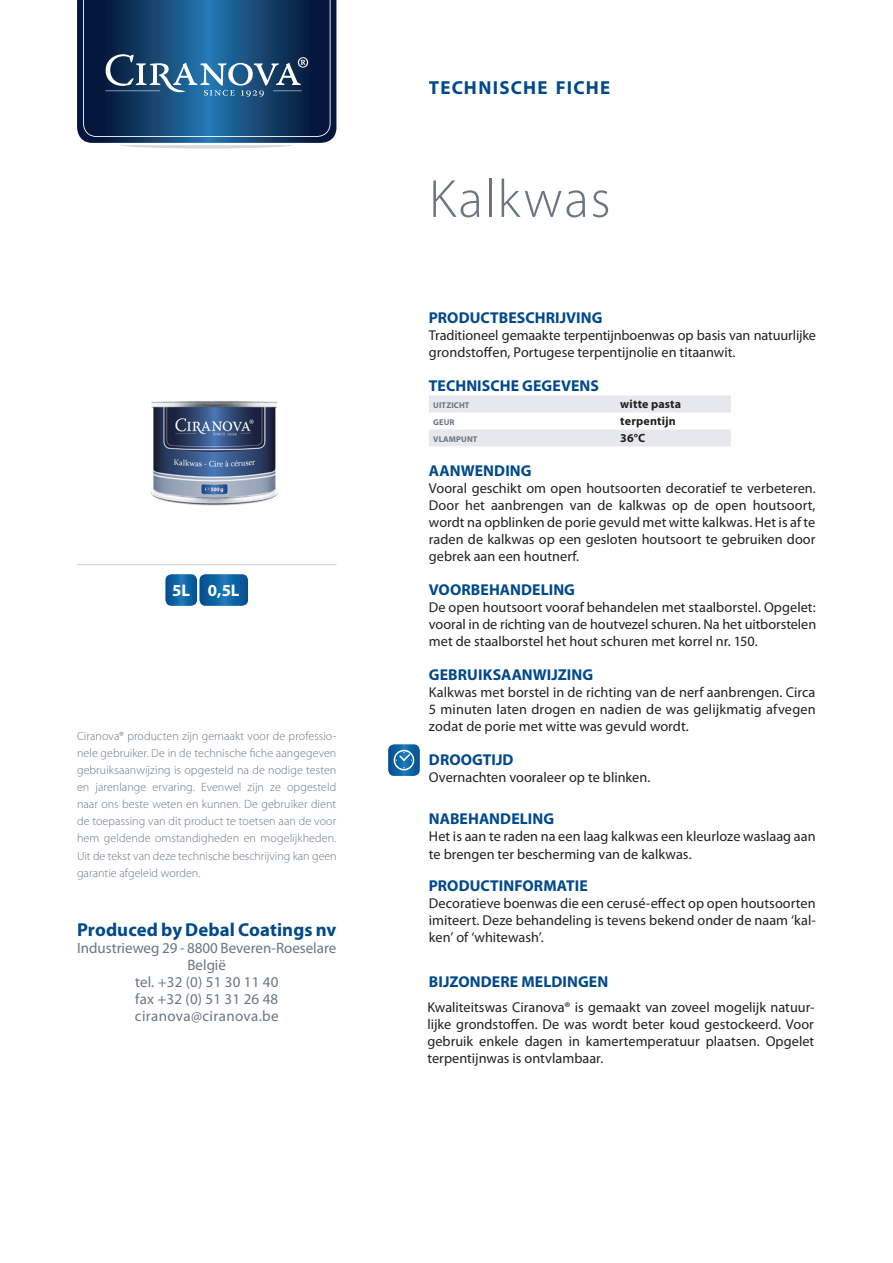
<style>
.page{position:relative;width:893px;height:1263px;background:#fff}
.page>*{position:absolute;margin:0;border:0;box-sizing:border-box;transform-origin:0 0}
.t1{font:300 54px "Myriad Pro";letter-spacing:.03em;color:#6b7580}
.t2{font:700 18.9px "Myriad Pro";letter-spacing:.065em;color:#00498b}
.t3{font:700 18.75px "Myriad Pro";letter-spacing:.005em;color:#00498b}
.t4{font:700 16.8px "Myriad Pro";color:#fff}
.t5{font:700 15.75px "Myriad Pro";letter-spacing:.005em;color:#00498b}
.t6{font:15px/17px "Myriad Pro";color:#6b7580;text-align:center}
.t7{font:14.25px/17px "Myriad Pro";color:#231f20;text-align:justify}
.t8{font:300 12px/17px "Myriad Pro";color:#6b7580;text-align:justify}
.t9{font:700 12px "Myriad Pro";letter-spacing:.015em;color:#231f20}
.t10{font:700 8.4px "Myriad Pro";letter-spacing:.02em;color:#6b7580}
</style>
<div class="page">
<hr style="left:77px;top:564px;width:259px;height:1px;background:#d7d6de">
<svg style="left:165px;top:574px;width:33px;height:32px"></svg>
<div style="left:164px;top:573px;width:34px;height:34px;border:1px solid #fff;border-radius:7px"></div>
<div style="left:119px;top:141px;width:175px;height:7px;background:#dfdee4;border-radius:50%"></div>
<svg style="left:77px;top:0;width:260px;height:145px;background:#234c74"></svg>
<hr style="left:105px;top:91px;width:55px;height:1px;background:#fff">
<svg style="left:199px;top:574px;width:50px;height:32px"></svg>
<div style="left:198px;top:573px;width:51px;height:34px;border:1px solid #fff;border-radius:7px"></div>
<svg style="left:388px;top:744px;width:32px;height:32px"></svg>
<div style="left:387px;top:743px;width:34px;height:34px;border:1px solid #fff;border-radius:7px"></div>
<div style="left:394px;top:750px;width:20px;height:20px;border:2px solid #fff;border-radius:50%"></div>
<svg style="left:396px;top:752px;width:16px;height:16px"></svg>
<div style="left:429px;top:395px;width:302px;height:17px;background:#e7e8ed"></div>
<div style="left:429px;top:429px;width:302px;height:17px;background:#e7e8ed"></div>
<img style="left:151px;top:401px;width:127px;height:105px">
<p class="t4" style="left:172px;top:579px;width:69px">5L 0,5L</p>
<p class="t8" style="left:77px;top:728px;width:261px">Ciranova® producten zijn gemaakt voor de professio&shy;nele gebruiker. De in de technische fiche aangegeven gebruiksaanwijzing is opgesteld na de nodige testen en jarenlange ervaring. Evenwel zijn ze opgesteld naar ons beste weten en kunnen. De gebruiker dient de toepassing van dit product te toetsen aan de voor hem geldende omstandigheden en mogelijkheden.<br>Uit de tekst van deze technische beschrijving kan geen garantie afgeleid worden.</p>
<h3 class="t3" style="left:77px;top:917px;width:261px">Produced by Debal Coatings nv</h3>
<p class="t6" style="left:77px;top:939px;width:261px">Industrieweg 29 - 8800 Beveren-Roeselare<br>België<br>tel. +32 (0) 51 30 11 40<br>fax +32 (0) 51 31 26 48 ciranova@ciranova.be</p>
<h2 class="t2" style="left:429px;top:75px;width:183px">TECHNISCHE FICHE</h2>
<h1 class="t1" style="left:429px;top:166px;width:183px">Kalkwas</h1>
<p class="t5" style="left:429px;top:308px;width:175px">PRODUCTBESCHRIJVING</p>
<p class="t7" style="left:429px;top:327px;width:389px">Traditioneel gemaakte terpentijnboenwas op basis van natuurlijke grondstoffen, Portugese terpentijnolie en titaanwit.</p>
<p class="t5" style="left:429px;top:376px;width:172px">TECHNISCHE GEGEVENS</p>
<p class="t10" style="left:433px;top:400px;width:38px">UITZICHT</p>
<p class="t9" style="left:620px;top:396px;width:62px">witte pasta</p>
<p class="t10" style="left:433px;top:417px;width:23px">GEUR</p>
<p class="t9" style="left:620px;top:413px;width:57px">terpentijn</p>
<p class="t10" style="left:433px;top:434px;width:46px">VLAMPUNT</p>
<p class="t9" style="left:620px;top:430px;width:26px">36°C</p>
<p class="t5" style="left:429px;top:461px;width:104px">AANWENDING</p>
<p class="t7" style="left:429px;top:480px;width:388px">Vooral geschikt om open houtsoorten decoratief te verbeteren.<br>Door het aanbrengen van de kalkwas op de open houtsoort, wordt na opblinken de porie gevuld met witte kalkwas. Het is af te raden de kalkwas op een gesloten houtsoort te gebruiken door gebrek aan een houtnerf.</p>
<p class="t5" style="left:429px;top:580px;width:148px">VOORBEHANDELING</p>
<p class="t7" style="left:429px;top:599px;width:389px">De open houtsoort vooraf behandelen met staalborstel. Opgelet: vooral in de richting van de houtvezel schuren. Na het uitborstelen met de staalborstel het hout schuren met korrel nr. 150.</p>
<p class="t5" style="left:429px;top:665px;width:166px">GEBRUIKSAANWIJZING</p>
<p class="t7" style="left:429px;top:684px;width:388px">Kalkwas met borstel in de richting van de nerf aanbrengen. Circa 5 minuten laten drogen en nadien de was gelijkmatig afvegen zodat de porie met witte was gevuld wordt.</p>
<p class="t5" style="left:429px;top:750px;width:86px">DROOGTIJD</p>
<p class="t7" style="left:429px;top:769px;width:223px">Overnachten vooraleer op te blinken.</p>
<p class="t5" style="left:429px;top:809px;width:127px">NABEHANDELING</p>
<p class="t7" style="left:429px;top:828px;width:388px">Het is aan te raden na een laag kalkwas een kleurloze waslaag aan te brengen ter bescherming van de kalkwas.</p>
<p class="t5" style="left:429px;top:875px;width:160px">PRODUCTINFORMATIE</p>
<p class="t7" style="left:429px;top:894px;width:388px">Decoratieve boenwas die een cerusé-effect op open houtsoorten imiteert. Deze behandeling is tevens bekend onder de naam ‘kal&shy;ken’ of ‘whitewash’.</p>
<p class="t5" style="left:429px;top:971px;width:181px">BIJZONDERE MELDINGEN</p>
<p class="t7" style="left:427px;top:998px;width:388px">Kwaliteitswas Ciranova® is gemaakt van zoveel mogelijk natuur&shy;lijke grondstoffen. De was wordt beter koud gestockeerd. Voor gebruik enkele dagen in kamertemperatuur plaatsen. Opgelet terpentijnwas is ontvlambaar.</p>
</div>
